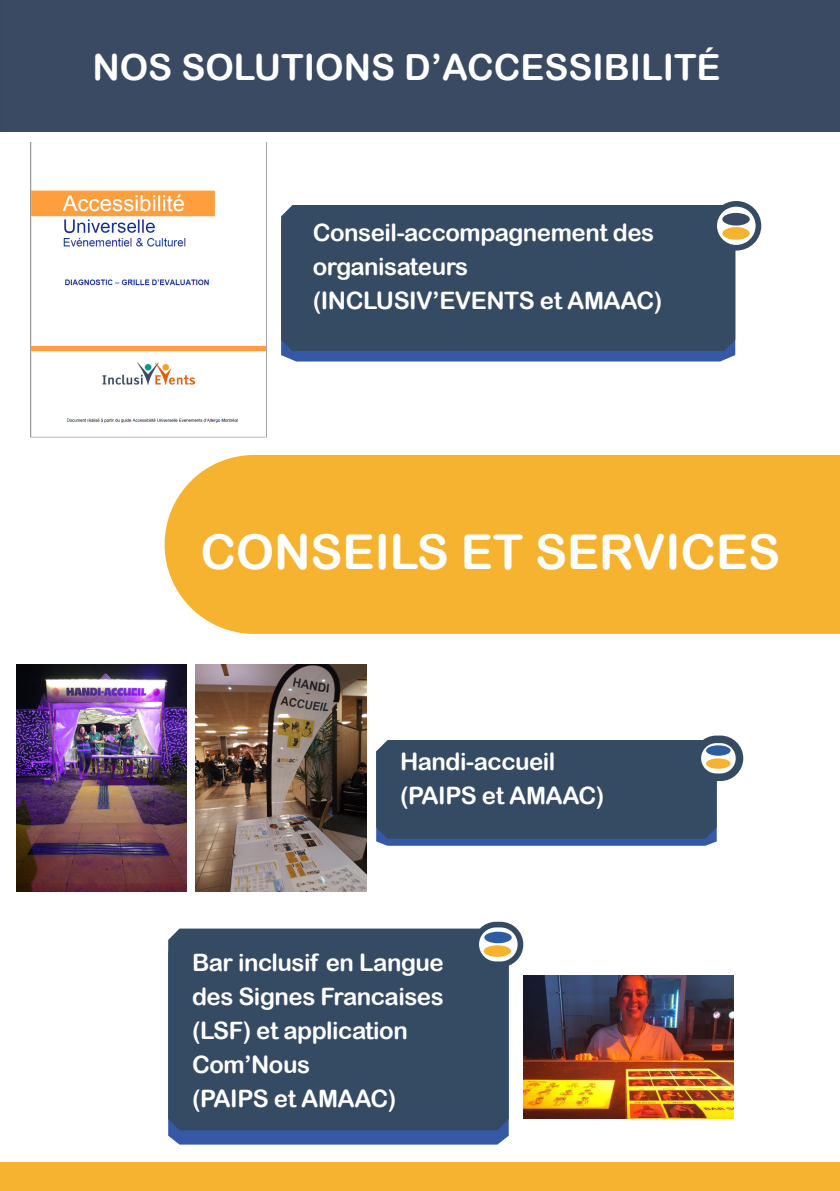
<style>
.page{position:relative;width:840px;height:1191px;background:#fff}
.page>*{position:absolute;margin:0;border:0;box-sizing:border-box;transform-origin:0 0}
.t1{font:48px "Arial Rounded MT Bold";color:#fff}
.t2{font:36px "Arial Rounded MT Bold";color:#fff}
.t3{font:24px/34px "Arial Rounded MT Bold";letter-spacing:-.02em;color:#fff}
</style>
<div class="page">
<svg style="left:0;top:131px;width:273px;height:1014px"></svg>
<div style="left:0;top:0;width:55px;height:131px;background:#354b64"></div>
<div style="left:3px;top:0;width:836px;height:131px;background:#3b4a63"></div>
<img style="left:16px;top:664px;width:170px;height:227px">
<img style="left:196px;top:664px;width:170px;height:227px">
<img style="left:523px;top:975px;width:209px;height:144px">
<div style="left:0;top:1162px;width:839px;height:29px;background:#f5b330"></div>
<img style="left:31px;top:142px;width:235px;height:295px">
<div style="left:164px;top:455px;width:675px;height:179px;background:#f5b330"></div>
<svg style="left:281px;top:351px;width:453px;height:10px;background:#385ba6"></svg>
<div style="left:281px;top:205px;width:453px;height:146px;background:#354b64"></div>
<svg style="left:713px;top:204px;width:45px;height:44px"></svg>
<div style="left:711px;top:201px;width:49px;height:50px;border:6px solid #354b64;border-radius:50%"></div>
<div style="left:722px;top:213px;width:27px;height:12px;background:#3b4a63;border-radius:50%"></div>
<div style="left:722px;top:227px;width:27px;height:13px;background:#f5b330;border-radius:50%"></div>
<svg style="left:168px;top:1130px;width:340px;height:14px;background:#385ba5"></svg>
<div style="left:168px;top:928px;width:340px;height:202px;background:#354b64"></div>
<svg style="left:476px;top:924px;width:44px;height:40px"></svg>
<div style="left:473px;top:921px;width:50px;height:46px;border:6px solid #354b64;border-radius:20px"></div>
<div style="left:484px;top:931px;width:27px;height:12px;background:#2d5ca4;border-radius:50%"></div>
<div style="left:483px;top:945px;width:28px;height:11px;background:#f5b330;border-radius:50%"></div>
<svg style="left:376px;top:740px;width:340px;height:105px;background:#354c68"></svg>
<svg style="left:697px;top:739px;width:42px;height:38px"></svg>
<div style="left:693px;top:735px;width:49px;height:46px;border:8px solid #354b64;border-radius:19px"></div>
<div style="left:705px;top:745px;width:25px;height:10px;background:#2d5ca4;border-radius:50%"></div>
<div style="left:705px;top:758px;width:25px;height:10px;background:#f5b330;border-radius:50%"></div>
<p class="t2" style="left:92px;top:46px;width:629px">NOS SOLUTIONS D’ACCESSIBILITÉ</p>
<p class="t3" style="left:313px;top:215px;width:342px">Conseil-accompagnement des organisateurs</p>
<p class="t3" style="left:313px;top:283px;width:351px">(INCLUSIV’EVENTS et AMAAC)</p>
<p class="t1" style="left:200px;top:523px;width:581px">CONSEILS ET SERVICES</p>
<p class="t3" style="left:400px;top:744px;width:157px">Handi-accueil</p>
<p class="t3" style="left:400px;top:778px;width:206px">(PAIPS et AMAAC)</p>
<p class="t3" style="left:192px;top:945px;width:253px">Bar inclusif en Langue des Signes Francaises (LSF) et application<br>Com’Nous</p>
<p class="t3" style="left:192px;top:1081px;width:206px">(PAIPS et AMAAC)</p>
</div>
